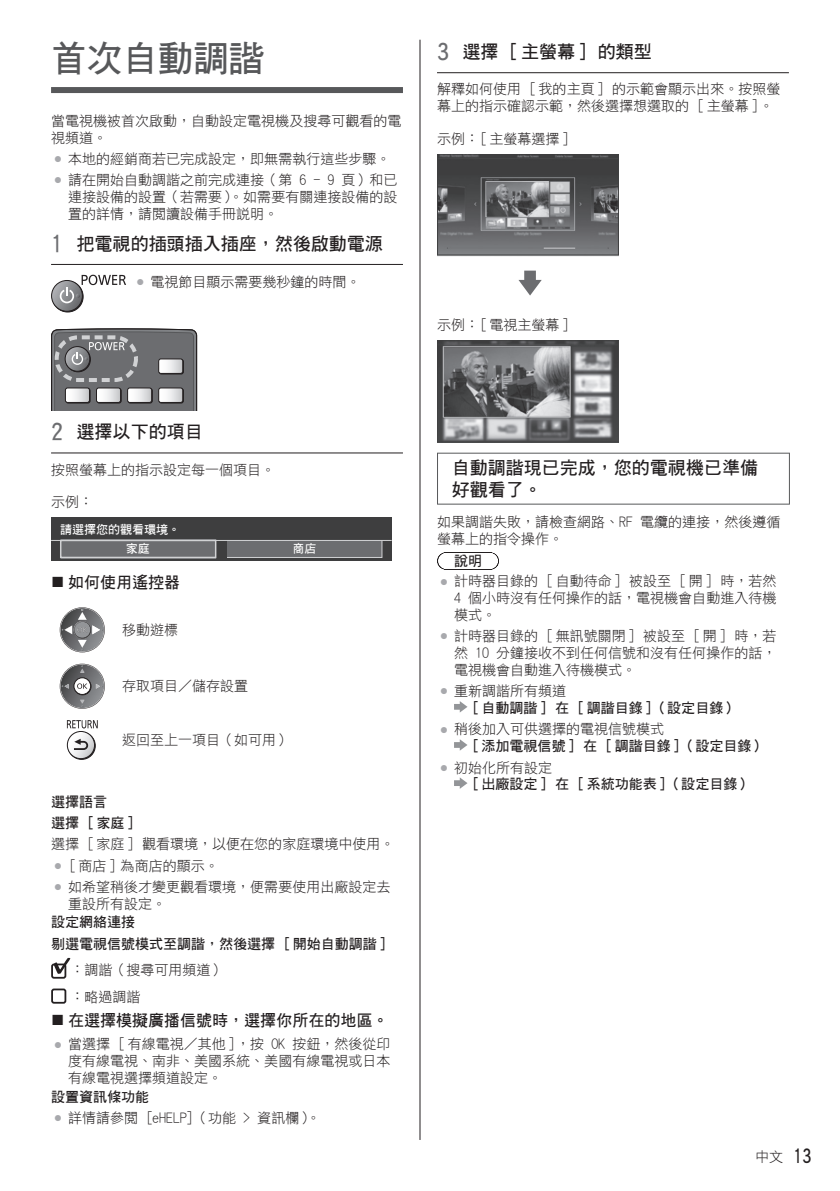
<style>
.page{position:relative;width:840px;height:1191px;background:#fff}
.page>*{position:absolute;margin:0;border:0;box-sizing:border-box;transform-origin:0 0}
.t1{font:36px "DF Hei W7 WIN BF";letter-spacing:-.015em;color:#57585a}
.t2{font:18px/21.6px "DF Hei W7 WIN BF";color:#231f20}
.t3{font:16px "DF Hei W7 WIN BF";color:#231f20}
.t4{font:14px/16.8px "DF Hei W3 WIN BF";color:#231f20}
.t5{font:14px/21.4px "DF Hei W7 WIN BF";color:#231f20}
.t6{font:12px/18.2px "DF Hei W7 WIN BF";color:#fff}
.s1{font-family:"Arial";color:#a8a9ad}
.s2{font-size:24px;color:#6c6d70}
.s3{font-family:"Arial";font-weight:700;font-size:22px}
.s4{font-family:"DF Hei W7 WIN BF";font-size:20px}
</style>
<div class="page">
<hr style="left:419px;top:40px;width:1px;height:1100px;background:#231f20">
<hr style="left:437px;top:72px;width:351px;height:1px;background:#231f20">
<svg style="left:445px;top:552px;width:45px;height:1px"></svg>
<img style="left:437px;top:154px;width:181px;height:102px">
<svg style="left:518px;top:271px;width:23px;height:24px"></svg>
<img style="left:437px;top:340px;width:181px;height:102px">
<hr style="left:437px;top:453px;width:352px;height:1px;background:#57585a">
<hr style="left:437px;top:454px;width:1px;height:49px;background:#57585a">
<hr style="left:437px;top:503px;width:352px;height:1px;background:#57585a">
<hr style="left:788px;top:454px;width:1px;height:49px;background:#57585a">
<svg style="left:454px;top:701px;width:13px;height:11px"></svg>
<svg style="left:454px;top:739px;width:13px;height:11px"></svg>
<svg style="left:454px;top:777px;width:13px;height:12px"></svg>
<div style="left:51px;top:87px;width:352px;height:6px;background:#57585a"></div>
<hr style="left:51px;top:264px;width:352px;height:1px;background:#231f20">
<hr style="left:51px;top:452px;width:352px;height:1px;background:#231f20">
<svg style="left:52px;top:281px;width:31px;height:31px"></svg>
<div style="left:52px;top:281px;width:32px;height:31px;border:1px solid #231f20;border-radius:50%"></div>
<svg style="left:52px;top:280px;width:30px;height:31px"></svg>
<div style="left:51px;top:280px;width:32px;height:32px;border:1px solid #231f20;border-radius:50%"></div>
<svg style="left:60px;top:275px;width:66px;height:28px"></svg>
<svg style="left:51px;top:328px;width:146px;height:82px;background:#7c7d7f"></svg>
<div style="left:55px;top:335px;width:83px;height:47px;border:4px dashed #d1d2d4;border-radius:21px"></div>
<div style="left:51px;top:517px;width:340px;height:44px;background:#3e3e3f"></div>
<div style="left:61px;top:539px;width:154px;height:20px;background:#6c6d70"></div>
<div style="left:227px;top:541px;width:155px;height:17px;background:#6c6d70"></div>
<div style="left:60px;top:539px;width:156px;height:19px;border:2px solid #d1d2d4"></div>
<hr style="left:51px;top:540px;width:340px;height:1px;background:#d1d2d4">
<svg style="left:60px;top:607px;width:45px;height:45px"></svg>
<svg style="left:60px;top:663px;width:45px;height:46px"></svg>
<svg style="left:68px;top:732px;width:27px;height:27px"></svg>
<div style="left:68px;top:731px;width:28px;height:29px;border:1px solid #231f20;border-radius:50%"></div>
<svg style="left:67px;top:731px;width:27px;height:27px"></svg>
<div style="left:67px;top:731px;width:28px;height:28px;border:1px solid #231f20;border-radius:50%"></div>
<svg style="left:74px;top:738px;width:14px;height:12px"></svg>
<svg style="left:67px;top:720px;width:31px;height:8px"></svg>
<svg style="left:54px;top:957px;width:16px;height:16px"></svg>
<div style="left:51px;top:963px;width:15px;height:15px;border:2px solid #231f20;border-radius:2px"></div>
<div style="left:51px;top:988px;width:15px;height:15px;border:2px solid #231f20;border-radius:2px"></div>
<h1 class="t1" style="left:51px;top:40px;width:215px">首次自動調諧</h1>
<p class="t4" style="left:51px;top:112px;width:351px">當電視機被首次啟動，自動設定電視機及搜尋可觀看的電視頻道。</p>
<p class="t4" style="left:54px;top:150px;width:338px"><span class="s1">●</span> 本地的經銷商若已完成設定，即無需執行這些步驟。</p>
<p class="t4" style="left:68px;top:172px;width:330px;text-align:justify;text-indent:-14px"><span class="s1">●</span> 請在開始自動調諧之前完成連接（第 6 - 9 頁）和已連接設備的設置（若需要）。如需要有關連接設備的設置的詳情，請閱讀設備手冊說明。</p>
<p class="t2" style="left:51px;top:233px;width:333px"><span class="s2">1</span> 把電視的插頭插入插座，然後啟動電源</p>
<p class="t4" style="left:136px;top:273px;width:226px"><span class="s1">●</span> 電視節目顯示需要幾秒鐘的時間。</p>
<p class="t2" style="left:437px;top:41px;width:216px"><span class="s2">3</span> 選擇 [ 主螢幕 ] 的類型</p>
<p class="t4" style="left:437px;top:81px;width:344px">解釋如何使用 [ 我的主頁 ] 的示範會顯示出來。按照螢幕上的指示確認示範，然後選擇想選取的 [ 主螢幕 ]。</p>
<p class="t4" style="left:437px;top:130px;width:134px">示例：[ 主螢幕選擇 ]</p>
<p class="t4" style="left:437px;top:316px;width:134px">示例：[ 電視主螢幕 ]</p>
<p class="t2" style="left:51px;top:421px;width:153px"><span class="s2">2</span> 選擇以下的項目</p>
<p class="t4" style="left:51px;top:461px;width:225px">按照螢幕上的指示設定每一個項目。</p>
<p class="t4" style="left:51px;top:494px;width:43px">示例：</p>
<p class="t6" style="left:126px;top:520px;width:56px;text-indent:-66px">請選擇您的觀看環境。家庭</p>
<p class="t3" style="left:51px;top:573px;width:131px"><span class="s3">■</span> 如何使用遙控器</p>
<p class="t4" style="left:122px;top:621px;width:57px">移動遊標</p>
<p class="t6" style="left:292px;top:539px;width:25px">商店</p>
<p class="t4" style="left:122px;top:678px;width:127px">存取項目／儲存設置</p>
<p class="t4" style="left:122px;top:731px;width:169px">返回至上一項目（如可用）</p>
<p class="t5" style="left:51px;top:790px;width:85px">選擇語言<br>選擇 [ 家庭 ]</p>
<p class="t4" style="left:51px;top:835px;width:344px">選擇 [ 家庭 ] 觀看環境，以便在您的家庭環境中使用。</p>
<p class="t4" style="left:54px;top:857px;width:166px"><span class="s1">●</span> [ 商店 ] 為商店的顯示。</p>
<p class="t4" style="left:68px;top:878px;width:323px;text-indent:-14px"><span class="s1">●</span> 如希望稍後才變更觀看環境，便需要使用出廠設定去重設所有設定。</p>
<p class="t5" style="left:51px;top:911px;width:337px">設定網絡連接<br>剔選電視信號模式至調諧，然後選擇 [ 開始自動調諧 ]</p>
<p class="t4" style="left:70px;top:955px;width:156px;line-height:27.2px">： 調諧（搜尋可用頻道）： 略過調諧</p>
<p class="t3" style="left:51px;top:1011px;width:339px"><span class="s3">■</span> 在選擇模擬廣播信號時，選擇你所在的地區。</p>
<p class="t4" style="left:68px;top:1035px;width:323px;text-align:justify;text-indent:-14px"><span class="s1">●</span> 當選擇 [ 有線電視／其他 ]，按 OK 按鈕，然後從印度有線電視、南非、美國系統、美國有線電視或日本有線電視選擇頻道設定。</p>
<p class="t5" style="left:51px;top:1085px;width:99px">設置資訊條功能</p>
<p class="t4" style="left:54px;top:1109px;width:268px"><span class="s1">●</span> 詳情請參閱 [eHELP]（功能 &gt; 資訊欄）。</p>
<p class="t2" style="left:451px;top:457px;width:307px">自動調諧現已完成，您的電視機已準備好觀看了。</p>
<p class="t4" style="left:437px;top:513px;width:344px">如果調諧失敗，請檢查網路、RF 電纜的連接，然後遵循螢幕上的指令操作。</p>
<p class="t5" style="left:454px;top:550px;width:29px">說明</p>
<p class="t4" style="left:454px;top:572px;width:323px;text-align:justify;text-indent:-14px"><span class="s1">●</span> 計時器目錄的 [ 自動待命 ] 被設至 [ 開 ] 時，若然4 個小時沒有任何操作的話，電視機會自動進入待機模式。</p>
<p class="t4" style="left:454px;top:627px;width:323px;text-align:justify;text-indent:-14px"><span class="s1">●</span> 計時器目錄的 [ 無訊號關閉 ] 被設至 [ 開 ] 時，若然 10 分鐘接收不到任何信號和沒有任何操作的話，電視機會自動進入待機模式。</p>
<p class="t4" style="left:439px;top:682px;width:128px"><span class="s1">●</span> 重新調諧所有頻道</p>
<p class="t5" style="left:471px;top:697px;width:267px">[ 自動調諧 ] 在 [ 調諧目錄 ]（設定目錄）</p>
<p class="t4" style="left:439px;top:720px;width:226px"><span class="s1">●</span> 稍後加入可供選擇的電視信號模式</p>
<p class="t5" style="left:471px;top:735px;width:295px">[ 添加電視信號 ] 在 [ 調諧目錄 ]（設定目錄）</p>
<p class="t4" style="left:439px;top:759px;width:114px"><span class="s1">●</span> 初始化所有設定</p>
<p class="t5" style="left:471px;top:773px;width:281px">[ 出廠設定 ] 在 [ 系統功能表 ]（設定目錄）</p>
<p class="t4" style="left:754px;top:1148px;width:58px">中文 <span class="s4">13</span></p>
</div>
